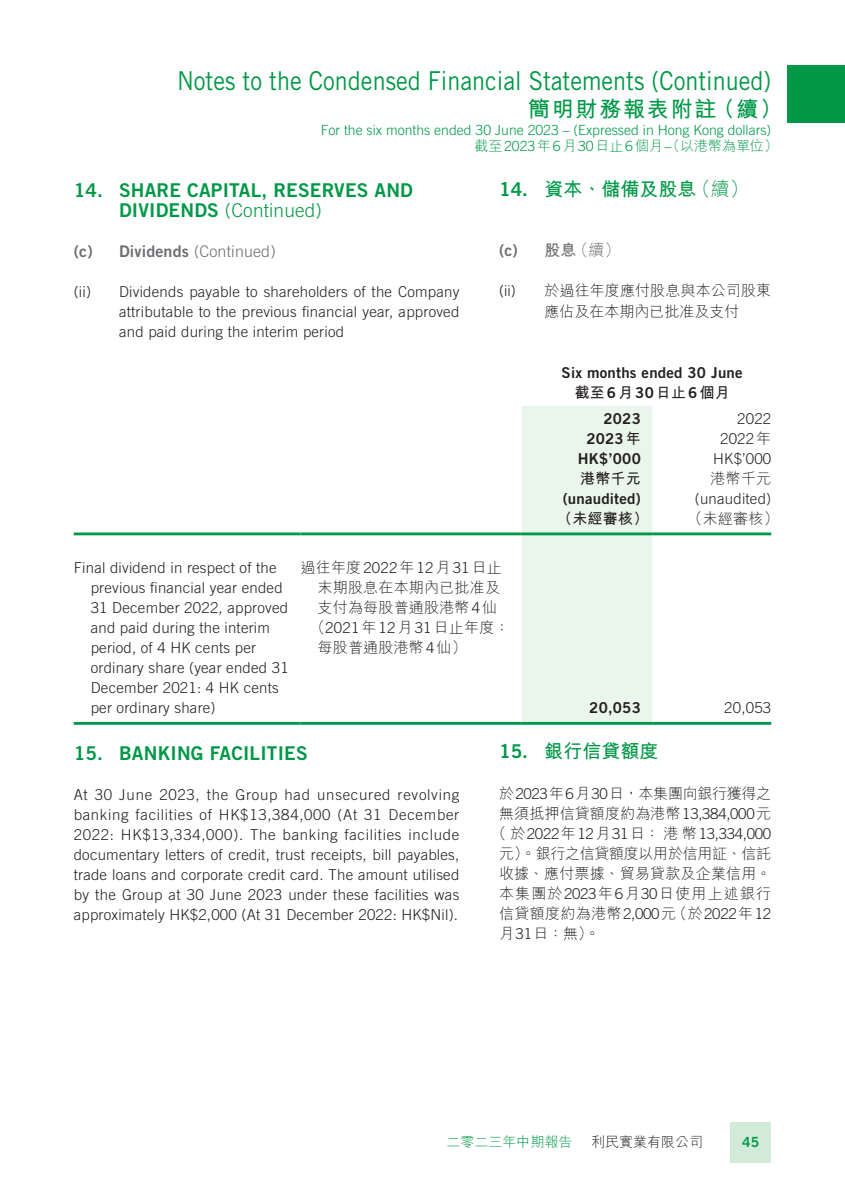
<style>
.page{position:relative;width:845px;height:1191px;background:#fff}
.page>*{position:absolute;margin:0;border:0;box-sizing:border-box;transform-origin:0 0}
.t1{font:26px "Trade Gothic LT Std";color:#009847;scale:.9 1}
.t2{font:700 22px "M Hei HK";letter-spacing:.08em;color:#009847}
._01_E_Heading_1{font:19px/20px "Trade Gothic LT Std Bd 2";letter-spacing:.01em;color:#009847}
._01_C_Heading_1{font:700 19px "M Hei HK";color:#009847}
._02_E_Heading_2{font:16px "Trade Gothic LT Std Bd 2";letter-spacing:.01em;color:#6c6d70}
._02_C_Heading_2{font:16px "Trade Gothic LT Std Bd 2";color:#6c6d70}
._00_E_Body_text{font:300 15px/20px "Trade Gothic LT Std";letter-spacing:.015em;color:#231f20;text-align:justify}
._50_Table_Body{font:300 15px/20px "Trade Gothic LT Std";letter-spacing:.015em;color:#231f20}
._00_C_Body_text{font:300 15px/20px "M Hei HK";letter-spacing:.01em;color:#231f20}
._50_Table_Body-2{font:300 15px "M Hei HK";letter-spacing:.015em;color:#231f20}
._50_Table_Body-3{font:15px "Trade Gothic LT Std Bd 2";letter-spacing:.015em;color:#231f20}
._00_C_Body_text-2{font:300 15px "M Hei HK";letter-spacing:-.02em;color:#231f20}
._00_C_Body_text-3{font:300 15px "Trade Gothic LT Std";letter-spacing:-.02em;color:#231f20}
._50_Table_Body-4{font:700 15px "M Hei HK";letter-spacing:.015em;color:#231f20}
._00_C_Body_text-4{font:300 15px "M Hei HK";letter-spacing:.08em;color:#231f20}
.t3{font:300 14px "Trade Gothic LT Std";color:#009847}
.t4{font:300 14px "M Hei HK";color:#009847}
.t5{font:300 14px "M Hei HK";color:#231f20}
.t6{font:14px "Trade Gothic LT Std Bd 2";color:#009847}
.s1{font-family:"Trade Gothic LT Std"}
.s2{font-family:"Trade Gothic LT Std";font-weight:300}
.s3{font-family:"Trade Gothic LT Std Bd 2";font-weight:400}
.s4{font-family:"M Hei HK";font-weight:700}
.s5{font-family:"M Hei HK"}
.s6{font-weight:300}
.s7{font-family:"M Hei HK";font-weight:300}
</style>
<div class="page">
<div style="left:730px;top:1121px;width:41px;height:41px;background:#d1ebd8"></div>
<div style="left:787px;top:65px;width:58px;height:58px;background:#009847"></div>
<div style="left:522px;top:406px;width:130px;height:316px;background:#eaf5ec"></div>
<hr style="left:74px;top:532px;width:226px;height:3px;background:#009847">
<hr style="left:300px;top:532px;width:222px;height:3px;background:#009847">
<hr style="left:522px;top:532px;width:130px;height:3px;background:#009847">
<hr style="left:652px;top:532px;width:119px;height:3px;background:#009847">
<hr style="left:74px;top:722px;width:226px;height:3px;background:#009847">
<hr style="left:300px;top:722px;width:222px;height:3px;background:#009847">
<hr style="left:522px;top:722px;width:130px;height:3px;background:#009847">
<hr style="left:652px;top:722px;width:119px;height:3px;background:#009847">
<h1 class="t1" style="left:177px;top:65px;width:662px">Notes to the Condensed Financial Statements (Continued)</h1>
<h2 class="t2" style="left:528px;top:93px;width:256px">簡明財務報表附註（續）</h2>
<p class="t3" style="left:321px;top:121px;width:452px">For the six months ended 30 June 2023 – (Expressed in Hong Kong dollars)</p>
<p class="t4" style="left:474px;top:138px;width:305px">截至<span class="s1">2023</span>年<span class="s1">6</span>月<span class="s1">30</span>日止<span class="s1">6</span>個月<span class="s1">–</span>（以港幣為單位）</p>
<p class="_01_E_Heading_1" style="left:119px;top:180px;width:295px;text-indent:-45px">14. SHARE CAPITAL, RESERVES AND<br>DIVIDENDS <span class="s2">(Continued)</span></p>
<p class="_02_E_Heading_2" style="left:74px;top:242px;width:203px">(c) Dividends <span class="s2">(Continued)</span></p>
<p class="_00_E_Body_text" style="left:119px;top:282px;width:342px;text-indent:-45px">(ii) Dividends payable to shareholders of the Company attributable to the previous financial year, approved and paid during the interim period</p>
<p class="_50_Table_Body-3" style="left:561px;top:363px;width:182px">Six months ended 30 June</p>
<p class="_50_Table_Body-4" style="left:574px;top:381px;width:157px">截至<span class="s3">6</span>月<span class="s3">30</span>日止<span class="s3">6</span>個月</p>
<p class="_50_Table_Body-3" style="left:603px;top:409px;width:39px">2023</p>
<p class="_50_Table_Body" style="left:737px;top:408px;width:36px">2022</p>
<p class="_50_Table_Body-3" style="left:586px;top:429px;width:56px">2023<span class="s4">年</span></p>
<p class="_50_Table_Body" style="left:720px;top:428px;width:53px">2022<span class="s5">年</span></p>
<p class="_50_Table_Body-3" style="left:578px;top:449px;width:65px">HK$’000</p>
<p class="_50_Table_Body" style="left:713px;top:448px;width:60px">HK$’000</p>
<p class="_50_Table_Body-4" style="left:580px;top:467px;width:62px">港幣千元</p>
<p class="_50_Table_Body-2" style="left:710px;top:471px;width:62px">港幣千元</p>
<p class="_50_Table_Body-3" style="left:563px;top:489px;width:80px">(unaudited)</p>
<p class="_50_Table_Body" style="left:695px;top:488px;width:78px">(unaudited)</p>
<p class="_50_Table_Body-4" style="left:557px;top:507px;width:93px">（未經審核）</p>
<p class="_50_Table_Body-2" style="left:687px;top:511px;width:93px">（未經審核）</p>
<p class="_50_Table_Body" style="left:91px;top:557px;width:199px;text-indent:-17px">Final dividend in respect of the previous financial year ended<br>31 December 2022, approved and paid during the interim period, of 4 HK cents per ordinary share (year ended 31<br>December 2021: 4 HK cents per ordinary share)</p>
<p class="_50_Table_Body-2" style="left:300px;top:560px;width:203px">過往年度<span class="s1">2022</span>年<span class="s1">12</span>月<span class="s1">31</span>日止</p>
<p class="_01_C_Heading_1" style="left:499px;top:176px;width:251px"><span class="s3">14.</span> 資本、儲備及股息<span class="s6">（續）</span></p>
<p class="_02_C_Heading_2" style="left:499px;top:241px;width:123px">(c) <span class="s4">股息</span><span class="s7">（續）</span></p>
<p class="_00_C_Body_text-3" style="left:499px;top:282px;width:18px">(ii)</p>
<p class="_00_C_Body_text" style="left:544px;top:281px;width:228px">於過往年度應付股息與本公司股東應佔及在本期內已批准及支付</p>
<p class="_50_Table_Body-2" style="left:317px;top:580px;width:184px">末期股息在本期內已批准及</p>
<p class="_50_Table_Body-2" style="left:317px;top:600px;width:181px">支付為每股普通股港幣<span class="s1">4</span>仙</p>
<p class="_50_Table_Body-2" style="left:310px;top:620px;width:201px">（<span class="s1">2021</span>年<span class="s1">12</span>月<span class="s1">31</span>日止年度：</p>
<p class="_50_Table_Body-2" style="left:317px;top:640px;width:151px">每股普通股港幣<span class="s1">4</span>仙）</p>
<p class="_50_Table_Body-3" style="left:589px;top:699px;width:53px">20,053</p>
<p class="_50_Table_Body" style="left:724px;top:697px;width:48px">20,053</p>
<p class="_01_E_Heading_1" style="left:74px;top:742px;width:235px">15. BANKING FACILITIES</p>
<p class="_00_E_Body_text" style="left:74px;top:784px;width:387px">At 30 June 2023, the Group had unsecured revolving banking facilities of HK$13,384,000 (At 31 December 2022: HK$13,334,000). The banking facilities include documentary letters of credit, trust receipts, bill payables, trade loans and corporate credit card. The amount utilised by the Group at 30 June 2023 under these facilities was approximately HK$2,000 (At 31 December 2022: HK$Nil).</p>
<p class="_01_C_Heading_1" style="left:499px;top:737px;width:161px"><span class="s3">15.</span> 銀行信貸額度</p>
<p class="_00_C_Body_text-2" style="left:499px;top:785px;width:274px">於<span class="s1">2023</span>年<span class="s1">6</span>月<span class="s1">30</span>日，本集團向銀行獲得之</p>
<p class="_00_C_Body_text" style="left:499px;top:802px;width:274px">無須抵押信貸額度約為港幣<span class="s1">13,384,000</span>元</p>
<p class="_00_C_Body_text-3" style="left:491px;top:824px;width:281px"><span class="s5">（於</span>2022<span class="s5">年</span>12<span class="s5">月</span>31<span class="s5">日：港幣</span>13,334,000</p>
<p class="_00_C_Body_text-2" style="left:499px;top:845px;width:274px">元）。銀行之信貸額度以用於信用証、信託</p>
<p class="_00_C_Body_text" style="left:499px;top:862px;width:274px">收據、應付票據、貿易貸款及企業信用。</p>
<p class="_00_C_Body_text-4" style="left:499px;top:885px;width:274px">本集團於<span class="s1">2023</span>年<span class="s1">6</span>月<span class="s1">30</span>日使用上述銀行</p>
<p class="_00_C_Body_text" style="left:499px;top:902px;width:274px">信貸額度約為港幣<span class="s1">2,000</span>元（於<span class="s1">2022</span>年<span class="s1">12</span></p>
<p class="_00_C_Body_text" style="left:499px;top:922px;width:102px">月<span class="s1">31</span>日：無）。</p>
<p class="t4" style="left:446px;top:1134px;width:127px">二零二三年中期報告</p>
<p class="t5" style="left:591px;top:1134px;width:113px">利民實業有限公司</p>
<p class="t6" style="left:742px;top:1133px;width:19px">45</p>
</div>
